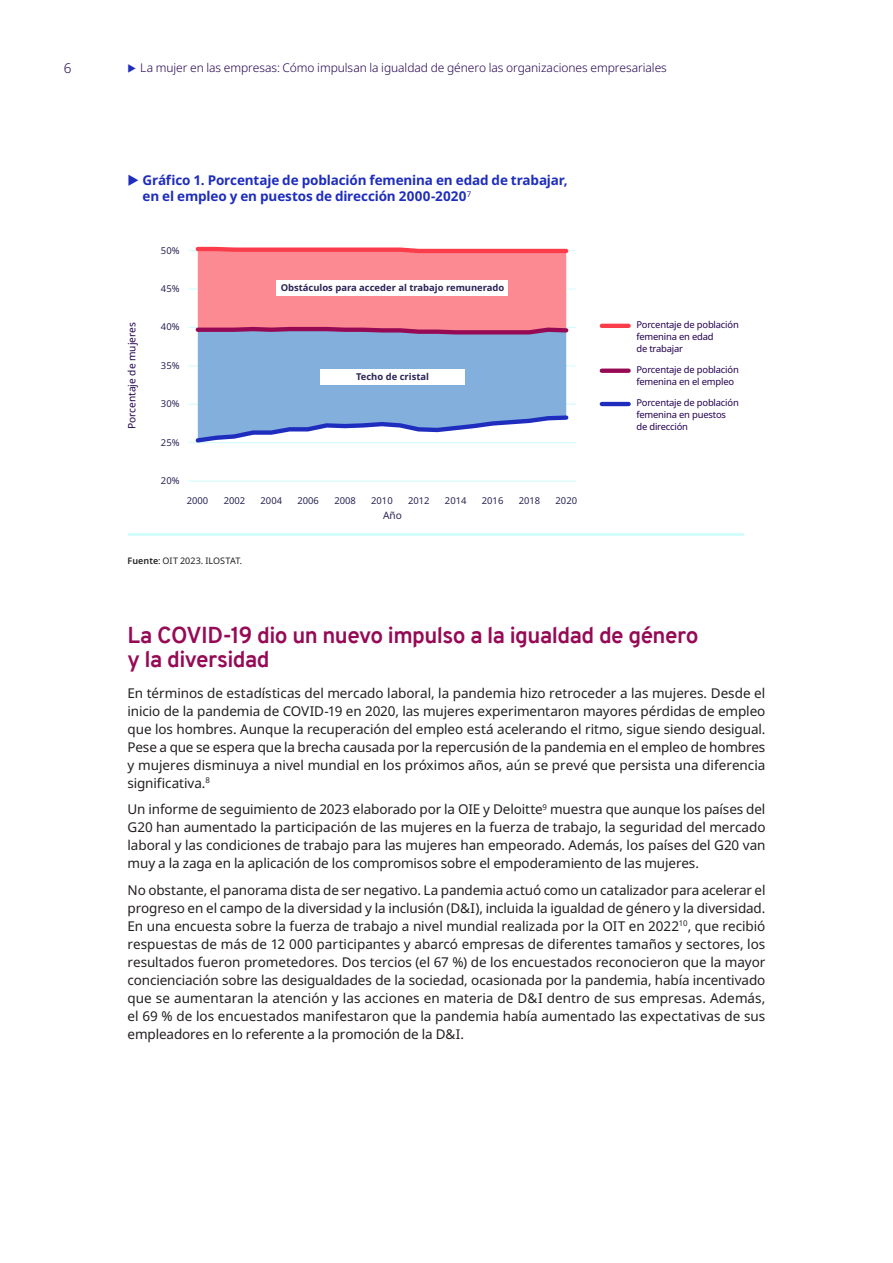
<style>
.page{position:relative;width:893px;height:1263px;background:#fff}
.page>*{position:absolute;margin:0;border:0;box-sizing:border-box;transform-origin:0 0}
.Heading_level_2_purple{font:700 22.5px/24px "Overpass";letter-spacing:-.025em;color:#960a55}
.Body{font:13.5px/18px "Noto Sans";letter-spacing:-.01em;color:#231f20;text-align:justify}
.t1{font:700 13.5px/16.5px "Noto Sans";letter-spacing:-.01em;color:#1e2dbe}
.t2{font:300 13.5px "Noto Sans";color:#230050}
.t3{font:300 12px "Noto Sans";letter-spacing:-.005em;color:#230050}
.t4{font:10.2px "Noto Sans";color:#230050}
.t5{font:10.2px "Noto Sans";color:#292455}
.t6{font:9.45px/12.1px "Noto Sans";letter-spacing:-.02em;color:#230050}
.t7{font:9.45px "Noto Sans";color:#292455}
.t8{font:700 9.45px "Noto Sans";color:#292455}
.Figure_source{font:9px "Noto Sans";letter-spacing:.005em;color:#231f20}
.s1{font-weight:600}
</style>
<div class="page">
<hr style="left:128px;top:533px;width:616px;height:3px;background:#d2fbfb">
<hr style="left:188px;top:480px;width:388px;height:2px;background:#d2fbfb">
<hr style="left:188px;top:442px;width:388px;height:1px;background:#d2fbfb">
<hr style="left:188px;top:250px;width:388px;height:1px;background:#d2fbfb">
<hr style="left:188px;top:404px;width:388px;height:1px;background:#d2fbfb">
<hr style="left:188px;top:365px;width:388px;height:1px;background:#d2fbfb">
<hr style="left:188px;top:327px;width:388px;height:1px;background:#d2fbfb">
<hr style="left:188px;top:288px;width:388px;height:2px;background:#d2fbfb">
<svg style="left:193px;top:246px;width:378px;height:197px;background:#bba1be"></svg>
<hr style="left:602px;top:324px;width:27px;height:4px;background:#fa3c4b">
<svg style="left:602px;top:369px;width:27px;height:4px"></svg>
<hr style="left:602px;top:402px;width:27px;height:4px;background:#1e2dbe">
<div style="left:276px;top:281px;width:232px;height:15px;background:#fff"></div>
<div style="left:320px;top:369px;width:145px;height:15px;background:#fff"></div>
<p class="t2" style="left:64px;top:59px;width:9px">6</p>
<p class="t3" style="left:140px;top:60px;width:528px">La mujer en las empresas: Cómo impulsan la igualdad de género las organizaciones empresariales</p>
<p class="t1" style="left:142px;top:172px;width:427px">Gráfico 1. Porcentaje de población femenina en edad de trabajar, en el empleo y en puestos de dirección 2000-2020<sup>7</sup></p>
<p class="t7" style="left:161px;top:243px;width:20px">50%</p>
<p class="t7" style="left:161px;top:282px;width:20px">45%</p>
<p class="t8" style="left:281px;top:281px;width:225px">Obstáculos para acceder al trabajo remunerado</p>
<p class="t4" style="left:125px;top:429px;width:108px;rotate:-90deg">Porcentaje de mujeres</p>
<p class="t6" style="left:636px;top:319px;width:104px">Porcentaje de población femenina en edad<br>de trabajar</p>
<p class="t7" style="left:161px;top:320px;width:20px">40%</p>
<p class="t7" style="left:161px;top:359px;width:20px">35%</p>
<p class="t7" style="left:161px;top:397px;width:20px">30%</p>
<p class="t7" style="left:161px;top:435px;width:20px">25%</p>
<p class="t7" style="left:161px;top:474px;width:20px">20%</p>
<p class="t6" style="left:636px;top:363px;width:104px">Porcentaje de población femenina en el empleo</p>
<p class="t6" style="left:636px;top:397px;width:104px">Porcentaje de población femenina en puestos de dirección</p>
<p class="t8" style="left:356px;top:370px;width:74px">Techo de cristal</p>
<p class="t7" style="left:187px;top:494px;width:23px">2000</p>
<p class="t7" style="left:224px;top:494px;width:23px">2002</p>
<p class="t7" style="left:261px;top:494px;width:23px">2004</p>
<p class="t7" style="left:297px;top:494px;width:23px">2006</p>
<p class="t7" style="left:334px;top:494px;width:23px">2008</p>
<p class="t7" style="left:371px;top:494px;width:23px">2010</p>
<p class="t7" style="left:408px;top:494px;width:23px">2012</p>
<p class="t7" style="left:445px;top:494px;width:23px">2014</p>
<p class="t7" style="left:482px;top:494px;width:23px">2016</p>
<p class="t7" style="left:519px;top:494px;width:23px">2018</p>
<p class="t7" style="left:556px;top:494px;width:23px">2020</p>
<p class="Figure_source" style="left:128px;top:554px;width:116px"><span class="s1">Fuente</span>: OIT 2023. ILOSTAT.</p>
<p class="t5" style="left:383px;top:508px;width:20px">Año</p>
<p class="Heading_level_2_purple" style="left:128px;top:623px;width:573px">La COVID-19 dio un nuevo impulso a la igualdad de género y la diversidad</p>
<p class="Body" style="left:128px;top:684px;width:639px">En términos de estadísticas del mercado laboral, la pandemia hizo retroceder a las mujeres. Desde el inicio de la pandemia de COVID-19 en 2020, las mujeres experimentaron mayores pérdidas de empleo que los hombres. Aunque la recuperación del empleo está acelerando el ritmo, sigue siendo desigual.<br>Pese a que se espera que la brecha causada por la repercusión de la pandemia en el empleo de hombres y mujeres disminuya a nivel mundial en los próximos años, aún se prevé que persista una diferencia significativa.<sup>8</sup></p>
<p class="Body" style="left:128px;top:800px;width:639px">Un informe de seguimiento de 2023 elaborado por la OIE y Deloitte<sup>9</sup> muestra que aunque los países del G20 han aumentado la participación de las mujeres en la fuerza de trabajo, la seguridad del mercado laboral y las condiciones de trabajo para las mujeres han empeorado. Además, los países del G20 van muy a la zaga en la aplicación de los compromisos sobre el empoderamiento de las mujeres.</p>
<p class="Body" style="left:128px;top:881px;width:639px">No obstante, el panorama dista de ser negativo. La pandemia actuó como un catalizador para acelerar el progreso en el campo de la diversidad y la inclusión (D&amp;I), incluida la igualdad de género y la diversidad.<br>En una encuesta sobre la fuerza de trabajo a nivel mundial realizada por la OIT en 2022<sup>10</sup>, que recibió respuestas de más de 12 000 participantes y abarcó empresas de diferentes tamaños y sectores, los resultados fueron prometedores. Dos tercios (el 67 %) de los encuestados reconocieron que la mayor concienciación sobre las desigualdades de la sociedad, ocasionada por la pandemia, había incentivado que se aumentaran la atención y las acciones en materia de D&amp;I dentro de sus empresas. Además, el 69 % de los encuestados manifestaron que la pandemia había aumentado las expectativas de sus empleadores en lo referente a la promoción de la D&amp;I.</p>
</div>
